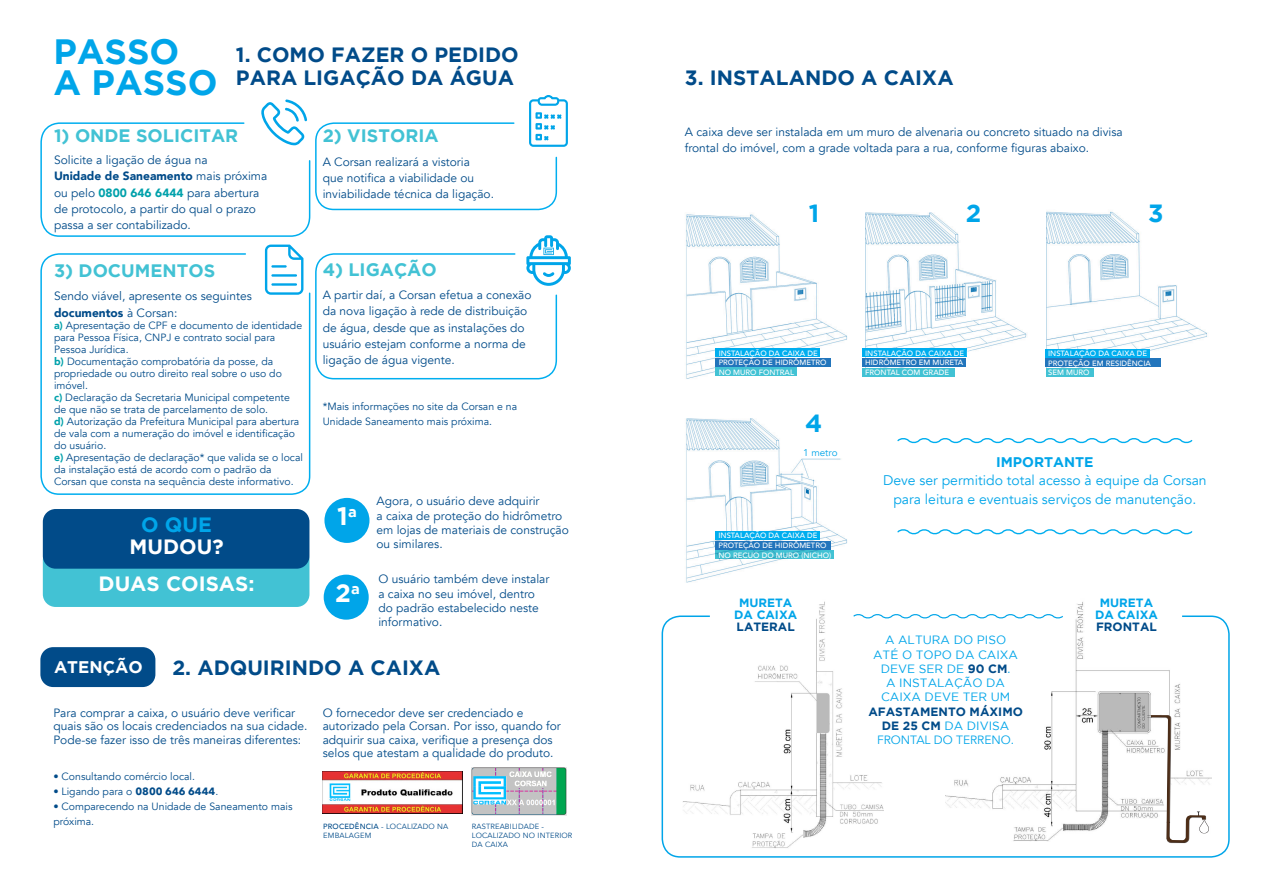
<style>
.page{position:relative;width:1263px;height:893px;background:#fff}
.page>*{position:absolute;margin:0;border:0;box-sizing:border-box;transform-origin:0 0}
.t1{font:700 35.1px "Gotham";color:#00a5e9}
.t2{font:700 25.35px "Gotham";color:#fff}
.t3{font:700 24.75px "Gotham";color:#00a5e9}
.t4{font:700 20.7px/22px "Gotham";color:#014b89}
.t5{font:700 20.7px "Gotham";color:#fff}
.t6{font:700 20.7px "Gotham";color:#00a5e9}
.t7{font:700 18px "Gotham";color:#42c2d4}
.t8{font:700 16.8px "Gotham";color:#fff}
.t9{font:13.95px/18.9px "Avenir";color:#00a5e9;text-align:center}
.t10{font:700 13.95px "Gotham";color:#00a5e9}
.t11{font:12px/16.2px "Avenir";color:#014b89}
.t12{font:12px/14.2px "Gotham";color:#00a5e9;text-align:center}
.t13{font:700 12px/11.9px "Gotham";color:#00a5e9}
.t14{font:900 12px "Avenir";color:#014b89}
.t15{font:700 12px "Gotham";color:#014b89}
.t16{font:10.5px/12px "Avenir";color:#014b89}
.t17{font:9.9px "Avenir";color:#00a5e9}
.t18{font:500 7.65px/9.6px "Avenir";color:#fff}
.t19{font:7.5px/9.4px "Avenir";letter-spacing:.02em;color:#014b89}
.s1{font-weight:400}
.s2{font-weight:900;color:#01a1ab}
.s3{font-weight:900}
.s4{font-family:"Avenir Next LT Pro";font-weight:700}
.s5{font-weight:500}
.s6{font-weight:700;color:#014b89}
.s7{font-family:"Avenir"}
.s8{color:#014b89}
</style>
<div class="page">
<div style="left:43px;top:547px;width:266px;height:60px;background:#42c2d4;border-radius:13px"></div>
<img style="left:323px;top:771px;width:139px;height:42px">
<img style="left:472px;top:767px;width:94px;height:49px">
<svg style="left:40px;top:95px;width:531px;height:285px"></svg>
<img style="left:686px;top:211px;width:521px;height:372px">
<div style="left:1046px;top:368px;width:47px;height:8px;background:#42c2d4"></div>
<div style="left:715px;top:348px;width:104px;height:9px;background:#00aeef"></div>
<div style="left:715px;top:531px;width:104px;height:8px;background:#00aeef"></div>
<div style="left:1046px;top:349px;width:104px;height:8px;background:#00aeef"></div>
<div style="left:863px;top:348px;width:104px;height:9px;background:#00aeef"></div>
<div style="left:715px;top:358px;width:115px;height:8px;background:#2275bc"></div>
<div style="left:715px;top:541px;width:115px;height:8px;background:#2275bc"></div>
<div style="left:1046px;top:359px;width:115px;height:8px;background:#2275bc"></div>
<div style="left:715px;top:368px;width:82px;height:8px;background:#42c2d4"></div>
<div style="left:863px;top:368px;width:92px;height:8px;background:#42c2d4"></div>
<div style="left:863px;top:358px;width:103px;height:8px;background:#2275bc"></div>
<svg style="left:896px;top:527px;width:297px;height:9px"></svg>
<svg style="left:896px;top:436px;width:297px;height:9px"></svg>
<div style="left:40px;top:647px;width:115px;height:40px;background:#014b89;border-radius:13px"></div>
<div style="left:802px;top:451px;width:43px;height:7px;background:#fff"></div>
<img style="left:683px;top:601px;width:200px;height:247px">
<img style="left:946px;top:558px;width:265px;height:283px">
<svg style="left:40px;top:252px;width:271px;height:243px"></svg>
<div style="left:661px;top:615px;width:569px;height:243px;border:2px solid #00a5e9;border-radius:18px"></div>
<svg style="left:852px;top:612px;width:212px;height:8px"></svg>
<div style="left:324px;top:498px;width:45px;height:45px;background:#00a5e9;border-radius:50%"></div>
<div style="left:324px;top:575px;width:45px;height:45px;background:#00a5e9;border-radius:50%"></div>
<div style="left:43px;top:509px;width:266px;height:60px;background:#014b89;border-radius:13px"></div>
<img style="left:1206px;top:820px;width:5px;height:14px">
<img style="left:1151px;top:715px;width:55px;height:129px">
<p class="t1" style="left:53px;top:31px;width:127px">PASSO</p>
<p class="t1" style="left:53px;top:63px;width:166px">A PASSO</p>
<p class="t4" style="left:685px;top:66px;width:270px">3. INSTALANDO A CAIXA</p>
<p class="t7" style="left:54px;top:125px;width:186px">1) ONDE SOLICITAR</p>
<p class="t11" style="left:54px;top:152px;width:155px">Solicite a ligação de água na</p>
<p class="t14" style="left:54px;top:166px;width:215px">Unidade de Saneamento <span class="s1">mais próxima</span></p>
<p class="t11" style="left:54px;top:184px;width:207px">ou pelo <span class="s2">0800 646 6444</span> para abertura</p>
<p class="t11" style="left:54px;top:201px;width:203px">de protocolo, a partir do qual o prazo passa a ser contabilizado.</p>
<p class="t4" style="left:236px;top:44px;width:284px">1. COMO FAZER O PEDIDO<br>PARA LIGAÇÃO DA ÁGUA</p>
<p class="t11" style="left:685px;top:124px;width:439px">A caixa deve ser instalada em um muro de alvenaria ou concreto situado na divisa frontal do imóvel, com a grade voltada para a rua, conforme figuras abaixo.</p>
<p class="t7" style="left:323px;top:125px;width:117px">2) VISTORIA</p>
<p class="t11" style="left:323px;top:154px;width:173px">A Corsan realizará a vistoria<br>que notifica a viabilidade ou inviabilidade técnica da ligação.</p>
<p class="t3" style="left:809px;top:198px;width:12px">1</p>
<p class="t3" style="left:966px;top:198px;width:17px">2</p>
<p class="t3" style="left:1148px;top:198px;width:17px">3</p>
<p class="t7" style="left:54px;top:260px;width:163px">3) DOCUMENTOS</p>
<p class="t11" style="left:54px;top:288px;width:199px">Sendo viável, apresente os seguintes <span class="s3">documentos</span> à Corsan:</p>
<p class="t16" style="left:54px;top:319px;width:250px"><span class="s2">a)</span> Apresentação de CPF e documento de identidade para Pessoa Física, CNPJ e contrato social para<br>Pessoa Jurídica.</p>
<p class="t16" style="left:54px;top:355px;width:229px"><span class="s2">b)</span> Documentação comprobatória da posse, da propriedade ou outro direito real sobre o uso do imóvel.</p>
<p class="t16" style="left:54px;top:391px;width:237px"><span class="s2">c)</span> Declaração da Secretaria Municipal competente</p>
<p class="t16" style="left:54px;top:403px;width:216px">de que não se trata de parcelamento de solo.</p>
<p class="t16" style="left:54px;top:415px;width:247px"><span class="s2">d)</span> Autorização da Prefeitura Municipal para abertura de vala com a numeração do imóvel e identificação do usuário.</p>
<p class="t16" style="left:54px;top:451px;width:250px"><span class="s2">e)</span> Apresentação de declaração* que valida se o local da instalação está de acordo com o padrão da</p>
<p class="t16" style="left:54px;top:475px;width:241px">Corsan que consta na sequência deste informativo.</p>
<p class="t6" style="left:141px;top:512px;width:72px">O QUE</p>
<p class="t5" style="left:130px;top:535px;width:96px">MUDOU?</p>
<p class="t5" style="left:99px;top:572px;width:158px">DUAS COISAS:</p>
<p class="t7" style="left:323px;top:259px;width:116px">4) LIGAÇÃO</p>
<p class="t11" style="left:323px;top:287px;width:210px">A partir daí, a Corsan efetua a conexão da nova ligação à rede de distribuição de água, desde que as instalações do usuário estejam conforme a norma de ligação de água vigente.</p>
<p class="t16" style="left:323px;top:399px;width:196px;line-height:15px">*Mais informações no site da Corsan e na<br>Unidade Saneamento mais próxima.</p>
<p class="t2" style="left:337px;top:502px;width:21px">1<sup>a</sup></p>
<p class="t2" style="left:335px;top:578px;width:26px">2<sup>a</sup></p>
<p class="t11" style="left:376px;top:493px;width:165px">Agora, o usuário deve adquirir</p>
<p class="t11" style="left:376px;top:509px;width:194px;line-height:14.2px">a caixa de proteção do hidrômetro em lojas de materiais de construção ou similares.</p>
<p class="t11" style="left:378px;top:572px;width:173px;line-height:14.2px">O usuário também deve instalar a caixa no seu imóvel, dentro do padrão estabelecido neste informativo.</p>
<p class="t8" style="left:54px;top:658px;width:90px">ATENÇÃO</p>
<p class="t4" style="left:172px;top:656px;width:269px">2. ADQUIRINDO A CAIXA</p>
<p class="t11" style="left:53px;top:707px;width:256px;line-height:13.2px">Para comprar a caixa, o usuário deve verificar quais são os locais credenciados na sua cidade.<br>Pode-se fazer isso de três maneiras diferentes:</p>
<p class="t16" style="left:53px;top:770px;width:143px">• Consultando comércio local.</p>
<p class="t16" style="left:53px;top:785px;width:166px">• Ligando para o <span class="s4">0800 646 6444</span>.</p>
<p class="t16" style="left:53px;top:799px;width:241px;line-height:15px">• Comparecendo na Unidade de Saneamento mais próxima.</p>
<p class="t11" style="left:323px;top:707px;width:240px;line-height:13.2px">O fornecedor deve ser credenciado e autorizado pela Corsan. Por isso, quando for adquirir sua caixa, verifique a presença dos selos que atestam a qualidade do produto.</p>
<p class="t19" style="left:323px;top:821px;width:127px"><span class="s5">PROCEDÊNCIA</span> - LOCALIZADO NA<br>EMBALAGEM</p>
<p class="t19" style="left:472px;top:821px;width:102px">RASTREABILIDADE -<br>LOCALIZADO NO INTERIOR<br>DA CAIXA</p>
<p class="t18" style="left:719px;top:348px;width:101px">INSTALAÇÃO DA CAIXA DE</p>
<p class="t18" style="left:719px;top:357px;width:109px">PROTEÇÃO DE HIDRÔMETRO</p>
<p class="t18" style="left:719px;top:367px;width:77px">NO MURO FONTRAL</p>
<p class="t3" style="left:805px;top:409px;width:19px">4</p>
<p class="t17" style="left:803px;top:447px;width:36px">1 metro</p>
<p class="t18" style="left:718px;top:530px;width:109px">INSTALAÇÃO DA CAIXA DE<br>PROTEÇÃO DE HIDRÔMETRO</p>
<p class="t18" style="left:718px;top:550px;width:114px">NO RECUO DO MURO (NICHO)</p>
<p class="t13" style="left:739px;top:597px;width:55px">MURETA</p>
<p class="t13" style="left:734px;top:609px;width:64px">DA CAIXA</p>
<p class="t15" style="left:737px;top:620px;width:60px">LATERAL</p>
<p class="t18" style="left:865px;top:348px;width:157px">INSTALAÇÃO DA CAIXA DE PROTEÇÃO DE<br>HIDRÔMETRO EM MURETA</p>
<p class="t18" style="left:865px;top:367px;width:85px">FRONTAL COM GRADE</p>
<p class="t18" style="left:1048px;top:348px;width:104px">INSTALAÇÃO DA CAIXA DE<br>PROTEÇÃO EM RESIDÊNCIA</p>
<p class="t18" style="left:1048px;top:367px;width:43px">SEM MURO</p>
<p class="t10" style="left:996px;top:454px;width:99px">IMPORTANTE</p>
<p class="t9" style="left:883px;top:471px;width:325px">Deve ser permitido total acesso à equipe da Corsan para leitura e eventuais serviços de manutenção.</p>
<p class="t12" style="left:868px;top:633px;width:156px">A ALTURA DO PISO<br>ATÉ O TOPO DA CAIXA<br>DEVE SER DE <span class="s6">90 CM</span>.<br>A INSTALAÇÃO DA<br>CAIXA DEVE TER UM<br><span class="s6">AFASTAMENTO MÁXIMO<br>DE 25 CM</span> DA DIVISA<br><span class="s7">FRONTAL DO TERRENO.</span></p>
<p class="t13" style="left:1100px;top:597px;width:55px">MURETA</p>
<p class="t13" style="left:1095px;top:609px;width:64px">DA CAIXA<br><span class="s8">FRONTAL</span></p>
</div>
